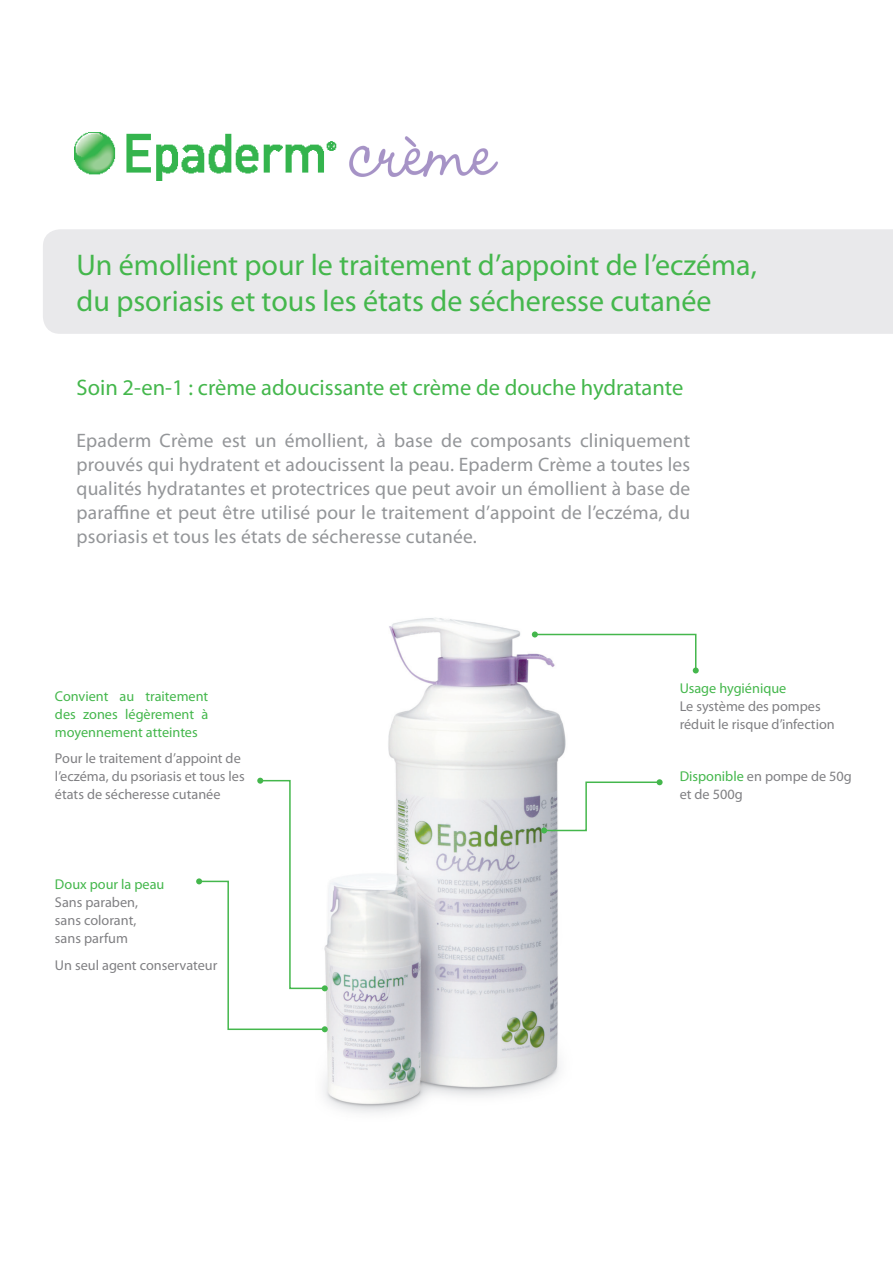
<style>
.page{position:relative;width:893px;height:1263px;background:#fff}
.page>*{position:absolute;margin:0;border:0;box-sizing:border-box;transform-origin:0 0}
.t1{font:30px/36px "Myriad Pro";color:#44b74c}
.t2{font:22.5px "Myriad Pro";color:#44b74c}
.t3{font:19.5px/24px "Myriad Pro";letter-spacing:.01em;color:#939598;text-align:justify}
.t4{font:14.25px/18px "Myriad Pro";color:#808083}
.t5{font:14.25px/18px "Myriad Pro";color:#44b74c;text-align:justify}
.s1{color:#44b74c}
</style>
<div class="page">
<div style="left:43px;top:229px;width:850px;height:105px;background:#e9e9eb"></div>
<img style="left:323px;top:617px;width:243px;height:496px">
<svg style="left:196px;top:778px;width:132px;height:254px"></svg>
<svg style="left:541px;top:779px;width:122px;height:54px"></svg>
<img style="left:75px;top:133px;width:262px;height:48px">
<img style="left:349px;top:136px;width:149px;height:41px">
<svg style="left:532px;top:631px;width:167px;height:42px"></svg>
<h1 class="t1" style="left:77px;top:246px;width:682px">Un émollient pour le traitement d’appoint de l’eczéma, du psoriasis et tous les états de sécheresse cutanée</h1>
<p class="t2" style="left:77px;top:373px;width:608px">Soin 2-en-1 : crème adoucissante et crème de douche hydratante</p>
<p class="t3" style="left:77px;top:428px;width:615px">Epaderm Crème est un émollient, à base de composants cliniquement prouvés qui hydratent et adoucissent la peau. Epaderm Crème a toutes les qualités hydratantes et protectrices que peut avoir un émollient à base de paraffine et peut être utilisé pour le traitement d’appoint de l’eczéma, du psoriasis et tous les états de sécheresse cutanée.</p>
<p class="t5" style="left:55px;top:687px;width:155px">Convient au traitement des zones légèrement à moyennement atteintes</p>
<p class="t4" style="left:55px;top:749px;width:191px">Pour le traitement d’appoint de l’eczéma, du psoriasis et tous les états de sécheresse cutanée</p>
<p class="t5" style="left:55px;top:875px;width:111px">Doux pour la peau</p>
<p class="t4" style="left:55px;top:893px;width:85px">Sans paraben, sans colorant, sans parfum</p>
<p class="t4" style="left:55px;top:956px;width:164px">Un seul agent conservateur</p>
<p class="t5" style="left:680px;top:679px;width:108px">Usage hygiénique</p>
<p class="t4" style="left:680px;top:697px;width:157px">Le système des pompes réduit le risque d’infection</p>
<p class="t4" style="left:680px;top:767px;width:174px"><span class="s1">Disponible</span> en pompe de 50g et de 500g</p>
</div>
